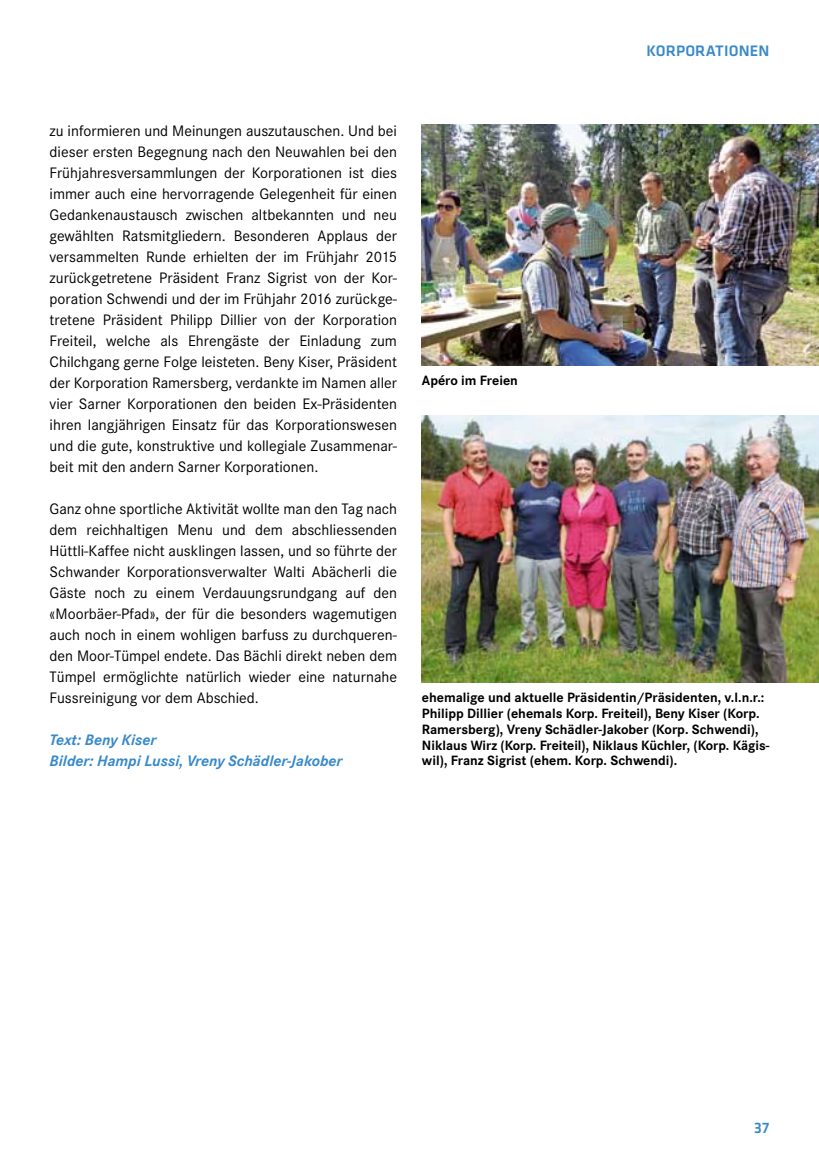
<style>
.page{position:relative;width:819px;height:1166px;background:#fff}
.page>*{position:absolute;margin:0;border:0;box-sizing:border-box;transform-origin:0 0}
.t1{font:15.75px/21px "Corporate S";color:#000;text-align:justify}
.t2{font:italic 700 15.75px/21px "Corporate S";color:#3889ca}
.t3{font:500 15.75px "Klavika";letter-spacing:.01em;color:#3889ca}
.t4{font:700 14px/15.8px "Corporate S";color:#000}
</style>
<div class="page">
<img style="left:422px;top:124px;width:397px;height:241px">
<img style="left:422px;top:415px;width:397px;height:267px">
<p class="t3" style="left:646px;top:41px;width:124px">KORPORATIONEN</p>
<p class="t1" style="left:50px;top:120px;width:349px">zu informieren und Meinungen auszutauschen. Und bei dieser ersten Begegnung nach den Neuwahlen bei den Frühjahresversammlungen der Korporationen ist dies immer auch eine hervorragende Gelegenheit für einen Gedankenaustausch zwischen altbekannten und neu gewählten Ratsmitgliedern. Besonderen Applaus der versammelten Runde erhielten der im Frühjahr 2015 zurückgetretene Präsident Franz Sigrist von der Kor&shy;poration Schwendi und der im Frühjahr 2016 zurückge&shy;tretene Präsident Philipp Dillier von der Korporation Freiteil, welche als Ehrengäste der Einladung zum Chilchgang gerne Folge leisteten. Beny Kiser, Präsident der Korporation Ramersberg, verdankte im Namen aller vier Sarner Korporationen den beiden Ex-Präsidenten ihren langjährigen Einsatz für das Korporationswesen und die gute, konstruktive und kollegiale Zusammenar&shy;beit mit den andern Sarner Korporationen.</p>
<p class="t1" style="left:50px;top:498px;width:349px">Ganz ohne sportliche Aktivität wollte man den Tag nach dem reichhaltigen Menu und dem abschliessenden Hüttli-Kaffee nicht ausklingen lassen, und so führte der Schwander Korporationsverwalter Walti Abächerli die Gäste noch zu einem Verdauungsrundgang auf den «Moorbäer-Pfad», der für die besonders wagemutigen auch noch in einem wohligen barfuss zu durchqueren&shy;den Moor-Tümpel endete. Das Bächli direkt neben dem Tümpel ermöglichte natürlich wieder eine naturnahe Fussreinigung vor dem Abschied.</p>
<p class="t2" style="left:50px;top:729px;width:294px">Text: Beny Kiser<br>Bilder: Hampi Lussi, Vreny Schädler-Jakober</p>
<p class="t4" style="left:422px;top:373px;width:97px">Apéro im Freien</p>
<p class="t4" style="left:422px;top:690px;width:349px">ehemalige und aktuelle Präsidentin/Präsidenten, v.l.n.r.:<br>Philipp Dillier (ehemals Korp. Freiteil), Beny Kiser (Korp.<br>Ramersberg), Vreny Schädler-Jakober (Korp. Schwendi), Niklaus Wirz (Korp. Freiteil), Niklaus Küchler, (Korp. Kägis&shy;wil), Franz Sigrist (ehem. Korp. Schwendi).</p>
<p class="t3" style="left:754px;top:1117px;width:17px">37</p>
</div>
